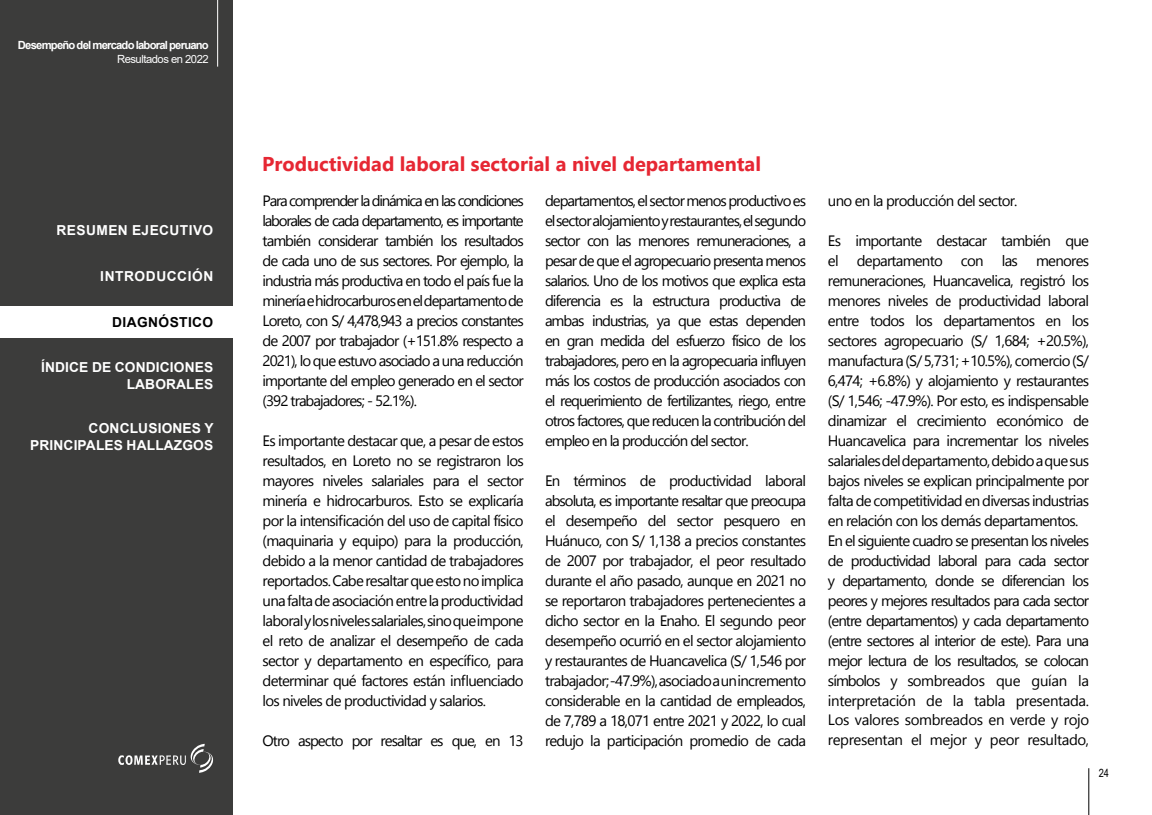
<style>
.page{position:relative;width:1152px;height:815px;background:#fff}
.page>*{position:absolute;margin:0;border:0;box-sizing:border-box;transform-origin:0 0}
.t1{font:700 20px "Gadugi";color:#e62733}
.t2{font:15px/20px "Gadugi";letter-spacing:-.05em;color:#000;text-align:justify}
.t3{font:700 13.75px/16.2px "Arial";letter-spacing:.01em;color:#fff;text-align:right}
.t4{font:700 13.75px "Arial";letter-spacing:.03em;color:#fff}
.t5{font:700 13.75px "Arial";letter-spacing:.04em;color:#fff}
.t6{font:700 13.75px "Arial";letter-spacing:.03em;color:#000}
.t7{font:700 11.25px "Arial";letter-spacing:-.07em;color:#fff}
.t8{font:11.25px "Arial";letter-spacing:-.04em;color:#fff}
.t9{font:11.25px "Arial Narrow";color:#000}
</style>
<div class="page">
<hr style="left:1088px;top:768px;width:1px;height:47px;background:#000">
<div style="left:0;top:0;width:232px;height:815px;background:#3c3c3b"></div>
<svg style="left:118px;top:744px;width:95px;height:29px"></svg>
<hr style="left:217px;top:0;width:1px;height:67px;background:#fff">
<div style="left:0;top:306px;width:232px;height:32px;background:#fff"></div>
<p class="t7" style="left:18px;top:37px;width:192px">Desempeño del mercado laboral peruano</p>
<p class="t8" style="left:117px;top:51px;width:93px">Resultados en 2022</p>
<p class="t4" style="left:57px;top:220px;width:158px">RESUMEN EJECUTIVO</p>
<p class="t5" style="left:100px;top:266px;width:114px">INTRODUCCIÓN</p>
<p class="t6" style="left:112px;top:312px;width:103px">DIAGNÓSTICO</p>
<p class="t3" style="left:41px;top:360px;width:174px">ÍNDICE DE CONDICIONES<br>LABORALES</p>
<p class="t3" style="left:30px;top:421px;width:185px">CONCLUSIONES Y<br>PRINCIPALES HALLAZGOS</p>
<h1 class="t1" style="left:262px;top:152px;width:500px">Productividad laboral sectorial a nivel departamental</h1>
<p class="t2" style="left:263px;top:190px;width:263px">Para comprender la dinámica en las condiciones laborales de cada departamento, es importante también considerar también los resultados de cada uno de sus sectores. Por ejemplo, la industria más productiva en todo el país fue la minería e hidrocarburos en el departamento de Loreto, con S/ 4,478,943 a precios constantes de 2007 por trabajador (+151.8% respecto a 2021), lo que estuvo asociado a una reducción importante del empleo generado en el sector (392 trabajadores; - 52.1%).</p>
<p class="t2" style="left:263px;top:430px;width:263px">Es importante destacar que, a pesar de estos resultados, en Loreto no se registraron los mayores niveles salariales para el sector minería e hidrocarburos. Esto se explicaría por la intensificación del uso de capital físico (maquinaria y equipo) para la producción, debido a la menor cantidad de trabajadores reportados. Cabe resaltar que esto no implica una falta de asociación entre la productividad laboral y los niveles salariales, sino que impone el reto de analizar el desempeño de cada sector y departamento en específico, para determinar qué factores están influenciado los niveles de productividad y salarios.</p>
<p class="t2" style="left:263px;top:730px;width:263px">Otro aspecto por resaltar es que, en 13</p>
<p class="t2" style="left:545px;top:190px;width:263px">departamentos, el sector menos productivo es el sector alojamiento y restaurantes, el segundo sector con las menores remuneraciones, a pesar de que el agropecuario presenta menos salarios. Uno de los motivos que explica esta diferencia es la estructura productiva de ambas industrias, ya que estas dependen en gran medida del esfuerzo físico de los trabajadores, pero en la agropecuaria influyen más los costos de producción asociados con el requerimiento de fertilizantes, riego, entre otros factores, que reducen la contribución del empleo en la producción del sector.</p>
<p class="t2" style="left:545px;top:470px;width:263px">En términos de productividad laboral absoluta, es importante resaltar que preocupa el desempeño del sector pesquero en Huánuco, con S/ 1,138 a precios constantes de 2007 por trabajador, el peor resultado durante el año pasado, aunque en 2021 no se reportaron trabajadores pertenecientes a dicho sector en la Enaho. El segundo peor desempeño ocurrió en el sector alojamiento y restaurantes de Huancavelica (S/ 1,546 por trabajador; -47.9%), asociado a un incremento considerable en la cantidad de empleados, de 7,789 a 18,071 entre 2021 y 2022, lo cual redujo la participación promedio de cada</p>
<p class="t2" style="left:828px;top:190px;width:191px">uno en la producción del sector.</p>
<p class="t2" style="left:828px;top:230px;width:263px;text-align:left">Es importante destacar también que el departamento con las menores remuneraciones, Huancavelica, registró los menores niveles de productividad laboral entre todos los departamentos en los sectores agropecuario (S/ 1,684; +20.5%), manufactura (S/ 5,731; +10.5%), comercio (S/ 6,474; +6.8%) y alojamiento y restaurantes (S/ 1,546; -47.9%). Por esto, es indispensable dinamizar el crecimiento económico de Huancavelica para incrementar los niveles salariales del departamento, debido a que sus bajos niveles se explican principalmente por falta de competitividad en diversas industrias en relación con los demás departamentos.<br>En el siguiente cuadro se presentan los niveles de productividad laboral para cada sector y departamento, donde se diferencian los peores y mejores resultados para cada sector (entre departamentos) y cada departamento (entre sectores al interior de este). Para una mejor lectura de los resultados, se colocan símbolos y sombreados que guían la interpretación de la tabla presentada.<br>Los valores sombreados en verde y rojo representan el mejor y peor resultado,</p>
<p class="t9" style="left:1098px;top:765px;width:12px">24</p>
</div>
